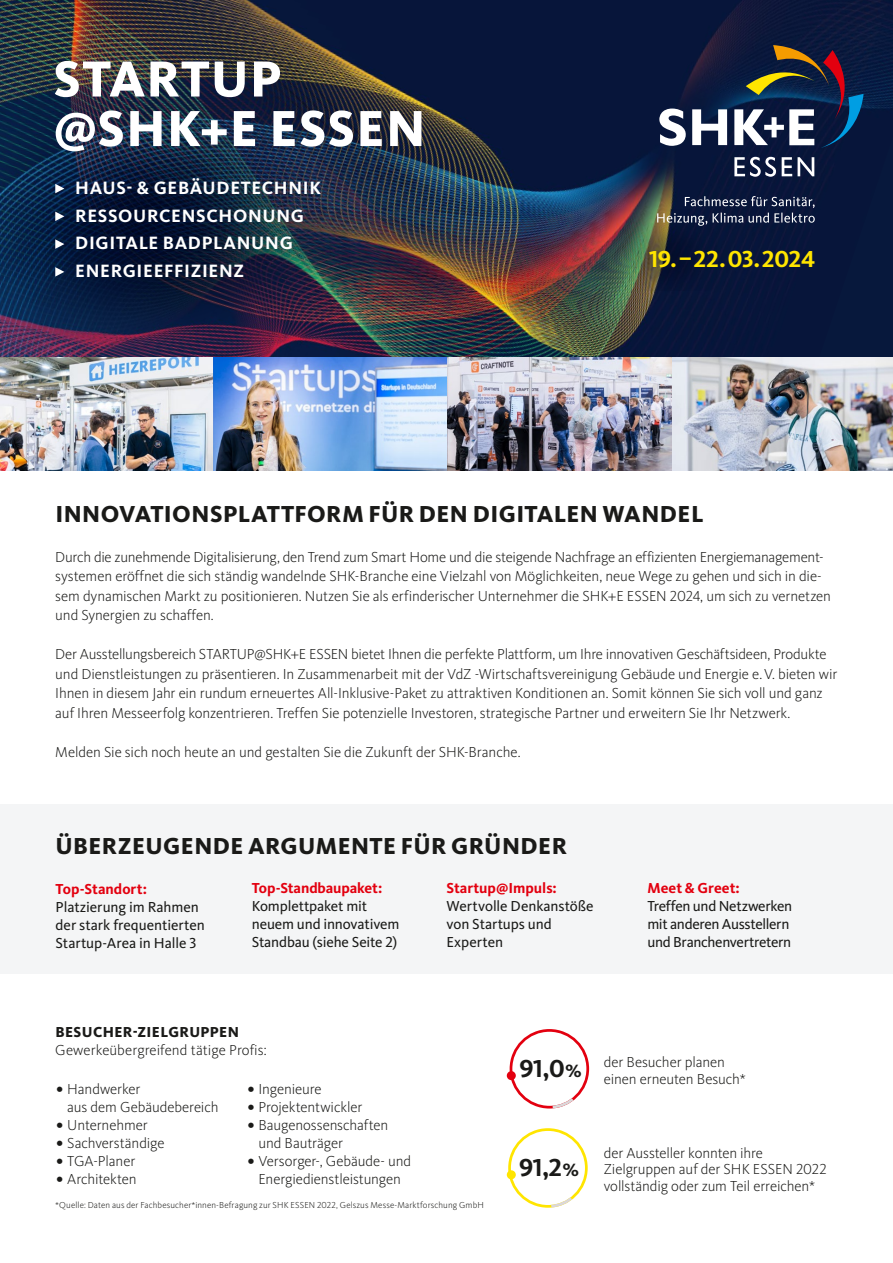
<style>
.page{position:relative;width:893px;height:1263px;background:#fff}
.page>*{position:absolute;margin:0;border:0;box-sizing:border-box;transform-origin:0 0}
.t1{font:800 52.5px/49.5px "Kievit OT";letter-spacing:.025em;color:#fff}
.t2{font:700 25.5px "Kievit OT";color:#1a1a18}
.t3{font:800 24px "Kievit OT";letter-spacing:.02em;color:#1a1a18}
.t4{font:700 24px "Kievit OT";letter-spacing:-.015em;color:#ffe500}
.t5{font:700 18.45px/27.8px "Kievit OT";letter-spacing:.035em;color:#fff}
.t6{font:300 15px/19.5px "Kievit OT";letter-spacing:-.01em;color:#1a1a18}
.t7{font:15px/18px "Kievit OT";letter-spacing:-.01em;color:#1a1a18}
.t8{font:700 15px "Kievit OT";letter-spacing:-.005em;color:#e3000f}
.t9{font:800 15px "Kievit OT";letter-spacing:.03em;color:#1a1a18}
.t10{font:300 9px "Kievit OT";letter-spacing:.015em;color:#1a1a18}
.s1{font-size:27px}
.s2{font-size:18.45px}
</style>
<div class="page">
<img style="left:0;top:0;width:893px;height:358px">
<img style="left:0;top:85px;width:350px;height:273px">
<svg style="left:55px;top:184px;width:9px;height:9px"></svg>
<svg style="left:55px;top:212px;width:9px;height:9px"></svg>
<svg style="left:55px;top:239px;width:9px;height:10px"></svg>
<svg style="left:55px;top:267px;width:9px;height:10px"></svg>
<img style="left:625px;top:210px;width:91px;height:80px">
<svg style="left:657px;top:196px;width:158px;height:30px;background:#394158"></svg>
<svg style="left:659px;top:109px;width:27px;height:37px"></svg>
<svg style="left:692px;top:109px;width:35px;height:36px"></svg>
<svg style="left:734px;top:45px;width:130px;height:103px;background:#394255"></svg>
<svg style="left:734px;top:157px;width:42px;height:20px"></svg>
<svg style="left:782px;top:157px;width:10px;height:19px"></svg>
<svg style="left:798px;top:157px;width:16px;height:19px"></svg>
<div style="left:0;top:804px;width:893px;height:170px;background:#f4f5f6"></div>
<svg style="left:508px;top:1128px;width:80px;height:80px"></svg>
<div style="left:507px;top:1170px;width:9px;height:9px;background:#ffe500;border-radius:50%"></div>
<svg style="left:510px;top:1029px;width:79px;height:79px"></svg>
<div style="left:507px;top:1071px;width:9px;height:9px;background:#e3000f;border-radius:50%"></div>
<img style="left:0;top:358px;width:669px;height:112px">
<img style="left:669px;top:358px;width:224px;height:112px">
<h1 class="t1" style="left:53px;top:54px;width:374px">STARTUP @SHK+E ESSEN</h1>
<p class="t5" style="left:75px;top:174px;width:247px">HAUS- &amp; GEBÄUDETECHNIK<br>RESSOURCENSCHONUNG<br>DIGITALE BADPLANUNG<br>ENERGIEEFFIZIENZ</p>
<h3 class="t4" style="left:649px;top:245px;width:168px">19.–22.03.2024</h3>
<h3 class="t3" style="left:55px;top:499px;width:650px">INNOVATIONSPLATTFORM FÜR DEN DIGITALEN WANDEL</h3>
<p class="t6" style="left:55px;top:547px;width:777px">Durch die zunehmende Digitalisierung, den Trend zum Smart Home und die steigende Nachfrage an effizienten Energiemanagement&shy;systemen eröffnet die sich ständig wandelnde SHK-Branche eine Vielzahl von Möglichkeiten, neue Wege zu gehen und sich in die&shy;sem dynamischen Markt zu positionieren. Nutzen Sie als erfinderischer Unternehmer die SHK+E ESSEN 2024, um sich zu vernetzen und Synergien zu schaffen.</p>
<p class="t6" style="left:55px;top:644px;width:783px">Der Ausstellungsbereich STARTUP@SHK+E ESSEN bietet Ihnen die perfekte Plattform, um Ihre innovativen Geschäftsideen, Produkte und Dienstleistungen zu präsentieren. In Zusammenarbeit mit der VdZ -Wirtschaftsvereinigung Gebäude und Energie e.V. bieten wir Ihnen in diesem Jahr ein rundum erneuertes All-Inklusive-Paket zu attraktiven Konditionen an. Somit können Sie sich voll und ganz auf Ihren Messeerfolg konzentrieren. Treffen Sie potenzielle Investoren, strategische Partner und erweitern Sie Ihr Netzwerk.</p>
<p class="t6" style="left:55px;top:742px;width:467px">Melden Sie sich noch heute an und gestalten Sie die Zukunft der SHK-Branche.</p>
<h3 class="t3" style="left:55px;top:831px;width:513px">ÜBERZEUGENDE ARGUMENTE FÜR GRÜNDER</h3>
<p class="t8" style="left:56px;top:879px;width:93px">Top-Standort:</p>
<p class="t7" style="left:56px;top:897px;width:151px">Platzierung im Rahmen der stark frequentierten<br>Startup-Area in Halle 3</p>
<p class="t8" style="left:252px;top:879px;width:132px">Top-Standbaupaket:</p>
<p class="t7" style="left:252px;top:897px;width:149px">Komplettpaket mit neuem und innovativem<br>Standbau (siehe Seite 2)</p>
<p class="t8" style="left:446px;top:879px;width:112px">Startup@Impuls:</p>
<p class="t7" style="left:446px;top:897px;width:149px">Wertvolle Denkanstöße von Startups und<br>Experten</p>
<p class="t8" style="left:647px;top:879px;width:94px">Meet &amp; Greet:</p>
<p class="t7" style="left:647px;top:897px;width:146px">Treffen und Netzwerken mit anderen Ausstellern und Branchenvertretern</p>
<p class="t9" style="left:55px;top:1023px;width:185px">BESUCHER-ZIELGRUPPEN</p>
<p class="t6" style="left:55px;top:1040px;width:213px">Gewerkeübergreifend tätige Profis:</p>
<p class="t6" style="left:67px;top:1080px;width:153px;line-height:18px;text-indent:-12px"><span class="s1">•</span> Handwerker<br>aus dem Gebäudebereich</p>
<p class="t6" style="left:56px;top:1115px;width:94px"><span class="s1">•</span> Unternehmer</p>
<p class="t6" style="left:56px;top:1133px;width:110px"><span class="s1">•</span> Sachverständige</p>
<p class="t6" style="left:56px;top:1151px;width:81px"><span class="s1">•</span> TGA-Planer</p>
<p class="t6" style="left:56px;top:1169px;width:83px"><span class="s1">•</span> Architekten</p>
<p class="t6" style="left:247px;top:1079px;width:76px"><span class="s1">•</span> Ingenieure</p>
<p class="t6" style="left:247px;top:1097px;width:117px"><span class="s1">•</span> Projektentwickler</p>
<p class="t6" style="left:258px;top:1116px;width:131px;line-height:18px;text-indent:-12px"><span class="s1">•</span> Baugenossenschaften und Bauträger</p>
<p class="t6" style="left:247px;top:1152px;width:166px;line-height:18px;text-align:center"><span class="s1">•</span> Versorger-, Gebäude- und<br>Energiedienstleistungen</p>
<p class="t10" style="left:55px;top:1199px;width:430px">*Quelle: Daten aus der Fachbesucher*innen-Befragung zur SHK ESSEN 2022, Gelszus Messe-Marktforschung GmbH</p>
<p class="t6" style="left:519px;top:1054px;width:228px;line-height:16.5px;text-indent:84px">der Besucher planen<br><sup>91,0</sup><sup>%</sup> einen erneuten Besuch*</p>
<h2 class="t2" style="left:519px;top:1152px;width:61px">91,2<span class="s2">%</span></h2>
<p class="t6" style="left:604px;top:1144px;width:224px;line-height:16.5px">der Aussteller konnten ihre<br>Zielgruppen auf der SHK ESSEN 2022 vollständig oder zum Teil erreichen*</p>
</div>
